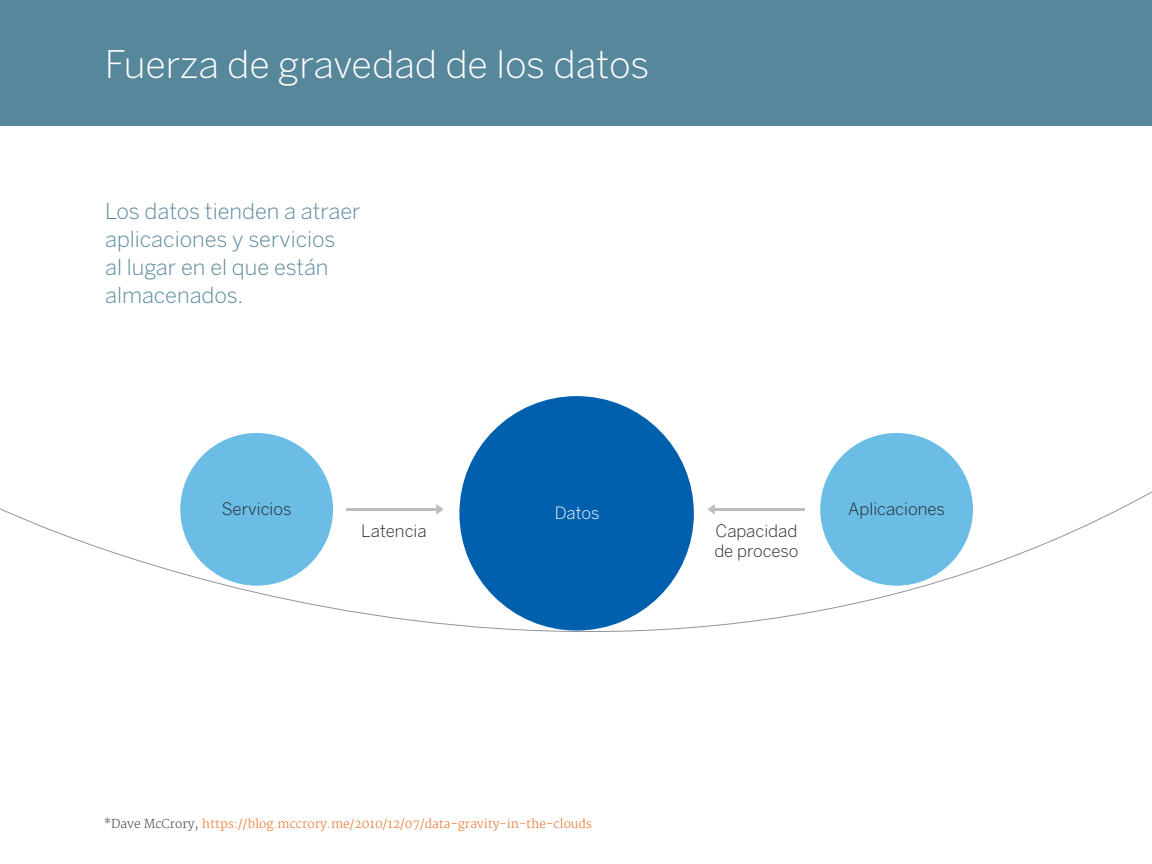
<style>
.page{position:relative;width:1152px;height:864px;background:#fff}
.page>*{position:absolute;margin:0;border:0;box-sizing:border-box;transform-origin:0 0}
.BODY-HEADER{font:300 38px "Benton Sans";color:#fff}
.BODY-SUBHEAD{font:300 22px/28px "Benton Sans";color:#57879b}
.t1{font:300 17px/20.4px "Benton Sans";color:#231f20}
.t2{font:300 17px "Benton Sans";letter-spacing:-.01em;color:#fff}
.BODY-COPY_DARK-GREY{font:300 12px "Merriweather";color:#e9752d}
.s1{color:#4b4b4b}
</style>
<div class="page">
<div style="left:0;top:0;width:1152px;height:126px;background:#57879b"></div>
<div style="left:459px;top:396px;width:235px;height:235px;background:#0160ae;border-radius:50%"></div>
<div style="left:820px;top:433px;width:153px;height:153px;background:#6bbde5;border-radius:50%"></div>
<div style="left:180px;top:433px;width:153px;height:153px;background:#6bbde5;border-radius:50%"></div>
<svg style="left:0;top:491px;width:1152px;height:141px"></svg>
<p class="BODY-HEADER" style="left:105px;top:42px;width:546px">Fuerza de gravedad de los datos</p>
<p class="BODY-SUBHEAD" style="left:105px;top:197px;width:257px">Los datos tienden a atraer aplicaciones y servicios<br>al lugar en el que están almacenados.</p>
<p class="t1" style="left:222px;top:499px;width:71px">Servicios</p>
<p class="t2" style="left:555px;top:503px;width:46px">Datos</p>
<p class="t1" style="left:848px;top:499px;width:98px">Aplicaciones</p>
<p class="t1" style="left:361px;top:520px;width:67px">Latencia</p>
<p class="t1" style="left:714px;top:520px;width:86px">Capacidad de proceso</p>
<p class="BODY-COPY_DARK-GREY" style="left:104px;top:817px;width:490px"><span class="s1">*Dave McCrory,</span> https://blog.mccrory.me/2010/12/07/data-gravity-in-the-clouds</p>
</div>
